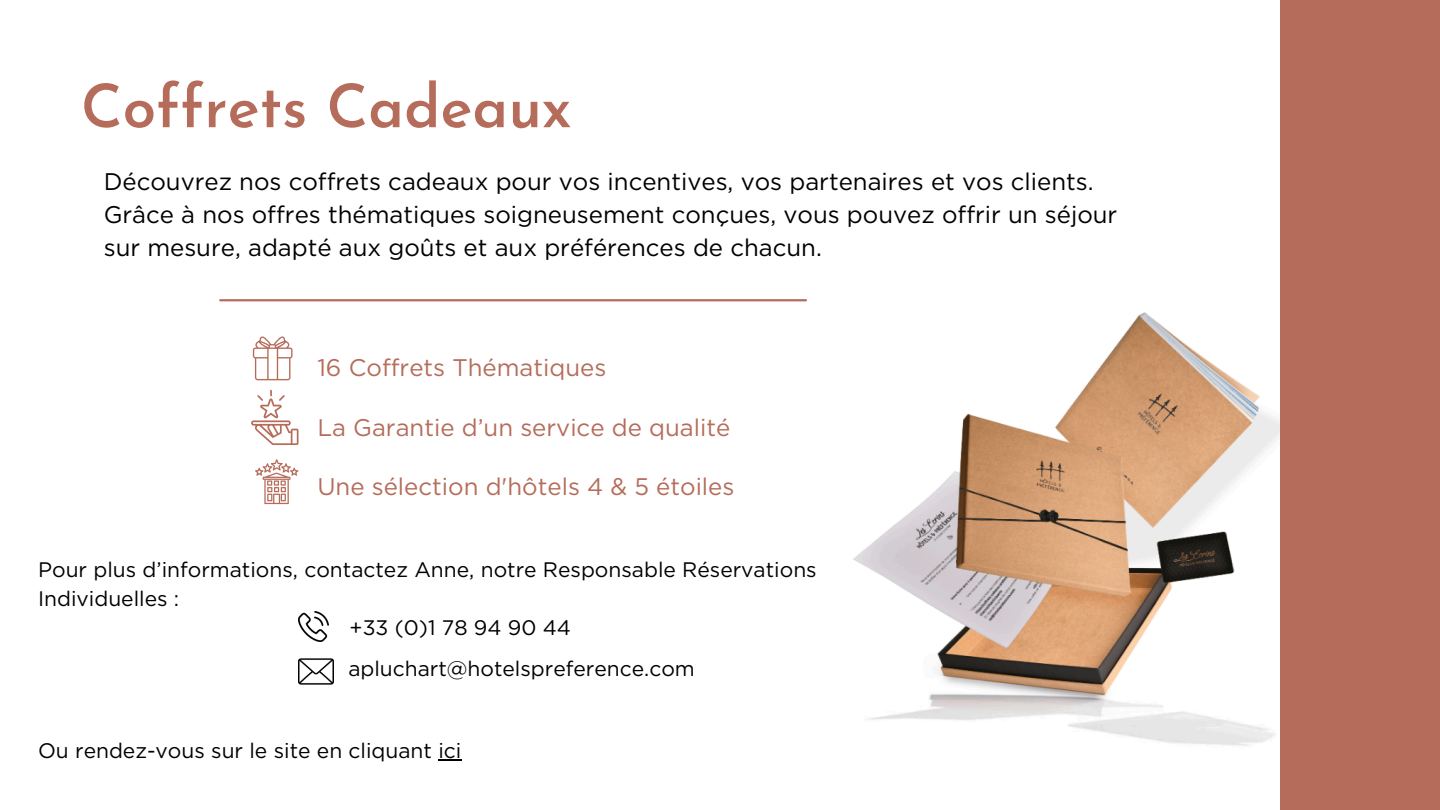
<style>
.page{position:relative;width:1440px;height:810px;background:#fff}
.page>*{position:absolute;margin:0;border:0;box-sizing:border-box;transform-origin:0 0}
.t1{font:600 60px "Josefin Sans";color:#b66c5a}
.t2{font:24px/33px "Gotham";color:#000}
.t3{font:24px "Gotham";color:#b66c5a}
.t4{font:21px/29.2px "Gotham";color:#000}
</style>
<div class="page">
<svg style="left:253px;top:336px;width:40px;height:44px"></svg>
<svg style="left:251px;top:390px;width:47px;height:55px"></svg>
<svg style="left:255px;top:459px;width:43px;height:45px"></svg>
<img style="left:853px;top:300px;width:428px;height:465px">
<hr style="left:220px;top:299px;width:586px;height:2px;background:#b66c5a">
<div style="left:1281px;top:0;width:159px;height:810px;background:#b66c5a"></div>
<img style="left:299px;top:612px;width:30px;height:30px">
<img style="left:299px;top:658px;width:34px;height:27px">
<hr style="left:438px;top:759px;width:23px;height:2px;background:#000">
<p class="t1" style="left:81px;top:82px;width:492px">Coffrets Cadeaux</p>
<h2 class="t2" style="left:104px;top:165px;width:1015px">Découvrez nos coffrets cadeaux pour vos incentives, vos partenaires et vos clients.<br>Grâce à nos offres thématiques soigneusement conçues, vous pouvez offrir un séjour sur mesure, adapté aux goûts et aux préférences de chacun.</h2>
<p class="t3" style="left:317px;top:353px;width:290px">16 Coffrets Thématiques</p>
<h2 class="t3" style="left:317px;top:413px;width:414px">La Garantie d’un service de qualité</h2>
<p class="t3" style="left:317px;top:472px;width:419px">Une sélection d'hôtels 4 &amp; 5 étoiles</p>
<h2 class="t4" style="left:38px;top:555px;width:780px">Pour plus d’informations, contactez Anne, notre Responsable Réservations<br>Individuelles :</h2>
<p class="t4" style="left:350px;top:613px;width:223px">+33 (0)1 78 94 90 44</p>
<p class="t4" style="left:348px;top:654px;width:348px">apluchart@hotelspreference.com</p>
<p class="t4" style="left:38px;top:736px;width:425px">Ou rendez-vous sur le site en cliquant ici</p>
</div>
